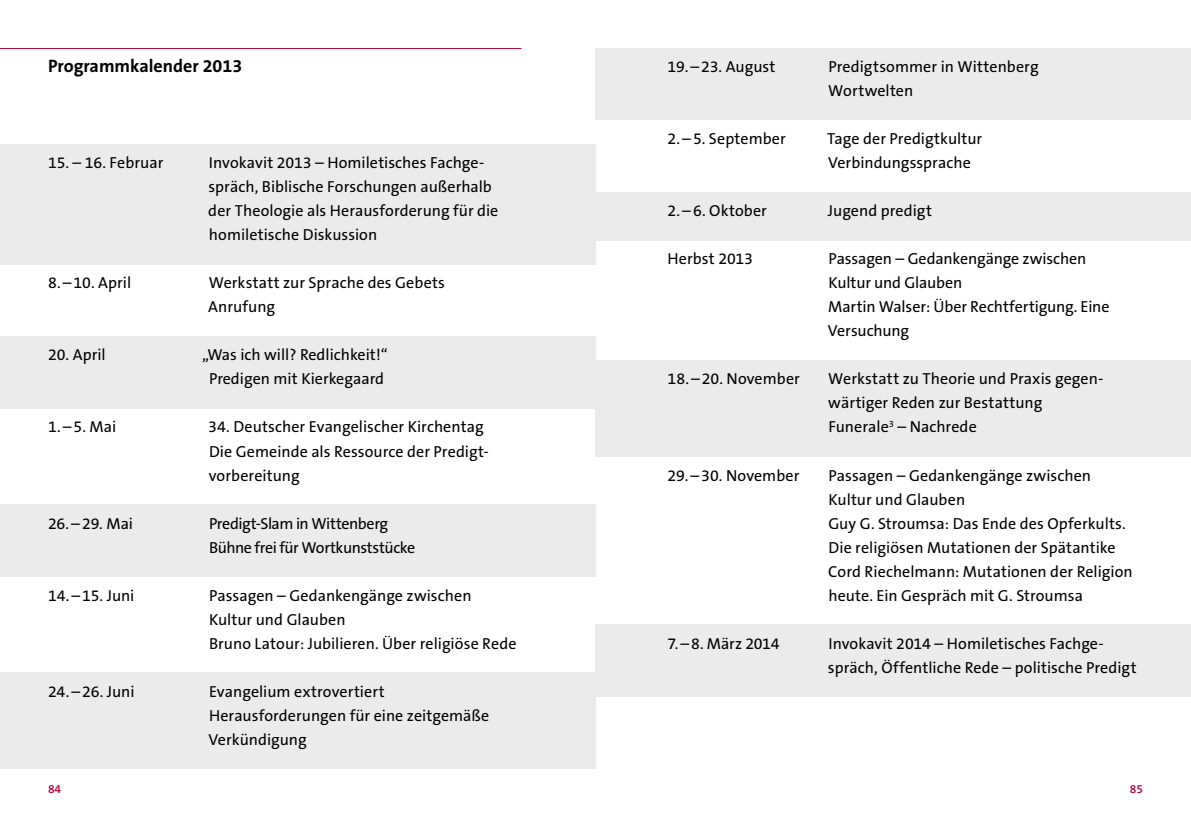
<style>
.page{position:relative;width:1191px;height:840px;background:#fff}
.page>*{position:absolute;margin:0;border:0;box-sizing:border-box;transform-origin:0 0}
.t1{font:700 18px "The Sans B7";color:#000}
.t2{font:16px/24px "The Sans B5 Plain";color:#000}
.t3{font:16px/24px "The Sans B5 Plain";letter-spacing:-.03em;color:#000}
.t4{font:600 12px "The Sans B6";color:#b1003a}
</style>
<div class="page">
<div style="left:595px;top:49px;width:596px;height:71px;background:#ebebeb"></div>
<div style="left:595px;top:192px;width:596px;height:48px;background:#ebebeb"></div>
<div style="left:595px;top:360px;width:596px;height:96px;background:#ebebeb"></div>
<div style="left:595px;top:624px;width:596px;height:72px;background:#ebebeb"></div>
<div style="left:0;top:144px;width:595px;height:120px;background:#ebebeb"></div>
<div style="left:0;top:336px;width:595px;height:72px;background:#ebebeb"></div>
<div style="left:0;top:504px;width:595px;height:72px;background:#ebebeb"></div>
<div style="left:0;top:672px;width:595px;height:96px;background:#ebebeb"></div>
<hr style="left:0;top:48px;width:521px;height:1px;background:#b1003a">
<p class="t1" style="left:48px;top:56px;width:196px">Programmkalender 2013</p>
<p class="t2" style="left:48px;top:152px;width:117px">15. – 16. Februar</p>
<p class="t2" style="left:48px;top:272px;width:85px">8.–10. April</p>
<p class="t2" style="left:48px;top:344px;width:59px">20. April</p>
<p class="t2" style="left:48px;top:416px;width:70px">1.–5. Mai</p>
<p class="t2" style="left:48px;top:512px;width:87px">26.–29. Mai</p>
<p class="t2" style="left:48px;top:584px;width:88px">14.–15. Juni</p>
<p class="t2" style="left:48px;top:680px;width:88px">24.–26. Juni</p>
<p class="t2" style="left:208px;top:152px;width:292px">Invokavit 2013 – Homiletisches Fachge&shy;spräch, Biblische Forschungen außerhalb der Theologie als Herausforderung für die homiletische Diskussion</p>
<p class="t2" style="left:208px;top:272px;width:238px">Werkstatt zur Sprache des Gebets<br>Anrufung</p>
<p class="t2" style="left:202px;top:344px;width:187px;text-align:center">„Was ich will? Redlichkeit!“<br>Predigen mit Kierkegaard</p>
<p class="t2" style="left:208px;top:416px;width:281px">34. Deutscher Evangelischer Kirchentag<br>Die Gemeinde als Ressource der Predigt&shy;vorbereitung</p>
<p class="t3" style="left:209px;top:512px;width:208px">Predigt-Slam in Wittenberg<br>Bühne frei für Wortkunststücke</p>
<p class="t2" style="left:209px;top:584px;width:309px">Passagen – Gedankengänge zwischen<br>Kultur und Glauben<br>Bruno Latour: Jubilieren. Über religiöse Rede</p>
<p class="t2" style="left:208px;top:680px;width:282px">Evangelium extrovertiert<br>Herausforderungen für eine zeitgemäße<br>Verkündigung</p>
<p class="t2" style="left:667px;top:56px;width:109px">19.–23. August</p>
<p class="t2" style="left:667px;top:128px;width:120px">2.–5. September</p>
<p class="t2" style="left:667px;top:200px;width:101px">2.–6. Oktober</p>
<p class="t2" style="left:667px;top:248px;width:87px">Herbst 2013</p>
<p class="t2" style="left:667px;top:368px;width:134px">18.–20. November</p>
<p class="t2" style="left:667px;top:464px;width:133px">29.–30. November</p>
<p class="t2" style="left:667px;top:632px;width:114px">7.–8. März 2014</p>
<p class="t2" style="left:828px;top:56px;width:212px">Predigtsommer in Wittenberg<br>Wortwelten</p>
<p class="t2" style="left:827px;top:128px;width:156px">Tage der Predigtkultur<br>Verbindungssprache</p>
<p class="t2" style="left:828px;top:200px;width:106px">Jugend predigt</p>
<p class="t2" style="left:828px;top:248px;width:283px">Passagen – Gedankengänge zwischen<br>Kultur und Glauben<br>Martin Walser: Über Rechtfertigung. Eine<br>Versuchung</p>
<p class="t2" style="left:828px;top:368px;width:275px">Werkstatt zu Theorie und Praxis gegen&shy;wärtiger Reden zur Bestattung<br>Funerale<sup>3</sup> – Nachrede</p>
<p class="t2" style="left:828px;top:464px;width:306px">Passagen – Gedankengänge zwischen Kultur und Glauben<br>Guy G. Stroumsa: Das Ende des Opferkults.<br>Die religiösen Mutationen der Spätantike Cord Riechelmann: Mutationen der Religion heute. Ein Gespräch mit G. Stroumsa</p>
<p class="t2" style="left:828px;top:632px;width:310px">Invokavit 2014 – Homiletisches Fachge&shy;spräch, Öffentliche Rede – politische Predigt</p>
<p class="t4" style="left:48px;top:782px;width:15px">84</p>
<p class="t4" style="left:1129px;top:782px;width:15px">85</p>
</div>
